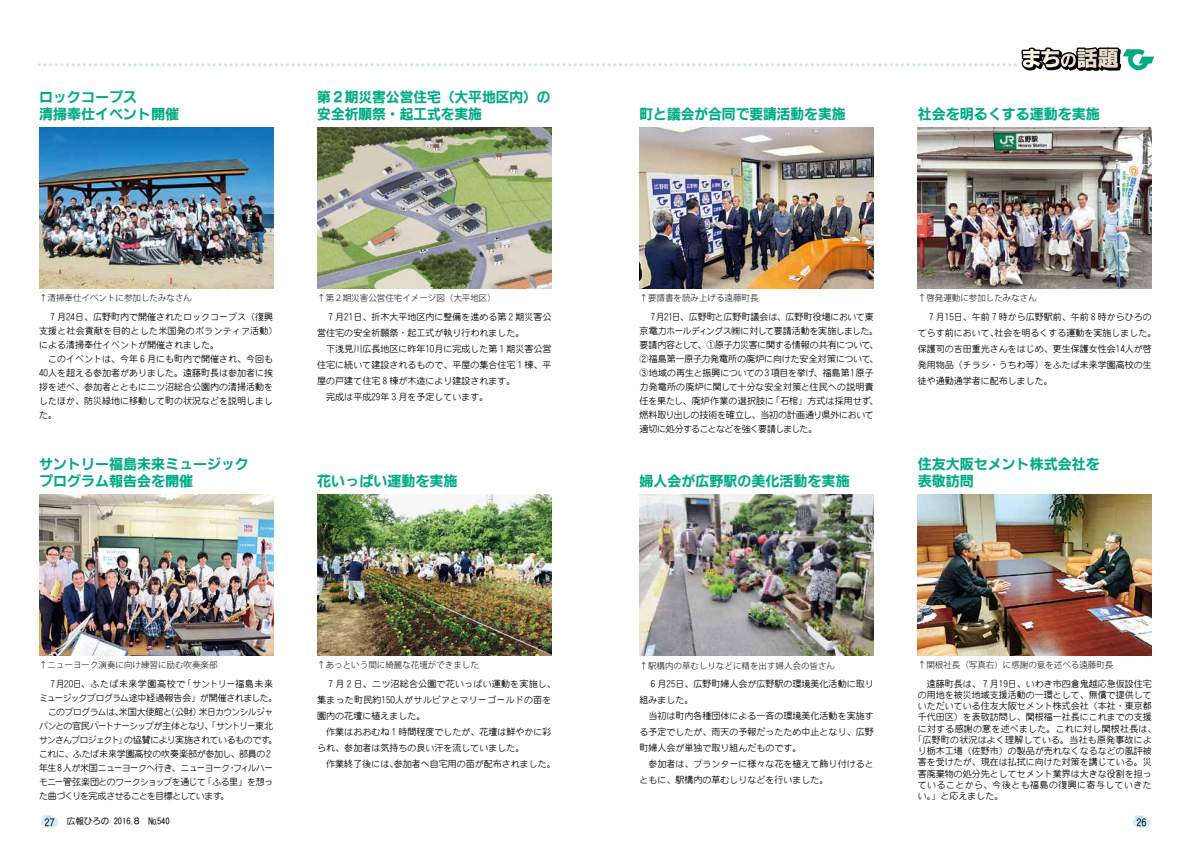
<style>
.page{position:relative;width:1191px;height:842px;background:#fff}
.page>*{position:absolute;margin:0;border:0;box-sizing:border-box;transform-origin:0 0}
.t1{font:700 14px/17px "PN Go IWA";color:#00ab84}
.t2{font:10px "PN Go IWA HW Th";color:#000}
.t3{font:9px/16px "FC Maru Gothictai M";color:#000}
.t4{font:9px/14px "FC Maru Gothictai M";letter-spacing:-.06em;color:#000}
.t5{font:9px/14px "FC Maru Gothictai M";letter-spacing:-.02em;color:#000}
.t6{font:9px "FC Maru Gothictai M";letter-spacing:.02em;color:#000}
.t7{font:9px "FC Maru Gothictai M";letter-spacing:.045em;color:#000}
.t8{font:300 8.5px "Koz Go Pro";color:#000}
.t9{font:8.5px "PN Go IWA HW Th";color:#000}
.s1{font-size:10px}
</style>
<div class="page">
<div style="left:1132px;top:816px;width:18px;height:12px;background:#d3edfb;border-radius:50%"></div>
<svg style="left:1133px;top:815px;width:10px;height:4px"></svg>
<div style="left:41px;top:816px;width:17px;height:12px;background:#d3edfb;border-radius:50%"></div>
<svg style="left:41px;top:815px;width:10px;height:4px"></svg>
<svg style="left:39px;top:47px;width:1115px;height:24px"></svg>
<img style="left:39px;top:494px;width:234px;height:161px">
<img style="left:39px;top:128px;width:234px;height:161px">
<img style="left:918px;top:128px;width:234px;height:161px">
<img style="left:317px;top:494px;width:234px;height:161px">
<img style="left:317px;top:128px;width:234px;height:161px">
<img style="left:639px;top:128px;width:234px;height:161px">
<img style="left:918px;top:494px;width:234px;height:161px">
<img style="left:639px;top:495px;width:234px;height:161px">
<h1 class="t1" style="left:39px;top:89px;width:141px">ロックコープス<br>清掃奉仕イベント開催</h1>
<h1 class="t1" style="left:317px;top:89px;width:235px">第２期災害公営住宅（大平地区内）の安全祈願祭・起工式を実施</h1>
<p class="t8" style="left:39px;top:292px;width:154px">↑清掃奉仕イベントに参加したみなさん</p>
<p class="t3" style="left:39px;top:310px;width:240px;line-height:14px">　７月24日、広野町内で開催されたロックコープス（復興支援と社会貢献を目的とした米国発のボランティア活動）による清掃奉仕イベントが開催されました。<br>　このイベントは、今年６月にも町内で開催され、今回も<br>40人を超える参加者がありました。遠藤町長は参加者に挨拶を述べ、参加者とともに二ツ沼総合公園内の清掃活動をしたほか、防災緑地に移動して町の状況などを説明しました。</p>
<h1 class="t1" style="left:39px;top:456px;width:211px">サントリー福島未来ミュージックプログラム報告会を開催</h1>
<p class="t8" style="left:317px;top:292px;width:180px">↑第２期災害公営住宅イメージ図（大平地区）</p>
<p class="t3" style="left:317px;top:309px;width:235px">　７月21日、折木大平地区内に整備を進める第２期災害公営住宅の安全祈願祭・起工式が執り行われました。<br>　下浅見川広長地区に昨年10月に完成した第１期災害公営住宅に続いて建設されるもので、平屋の集合住宅１棟、平屋の戸建て住宅８棟が木造により建設されます。<br>　完成は平成29年３月を予定しています。</p>
<h1 class="t1" style="left:317px;top:473px;width:141px">花いっぱい運動を実施</h1>
<p class="t8" style="left:39px;top:659px;width:180px">↑ニューヨーク演奏に向け練習に励む吹奏楽部</p>
<p class="t4" style="left:39px;top:677px;width:240px">　７月20日、ふたば未来学園高校で「サントリー福島未来ミュージックプログラム途中経過報告会」が開催されました。　このプログラムは、米国大使館と（公財）米日カウンシルジャパンとの官民パートナーシップが主体となり、「サントリー東北サンさんプロジェクト」の協賛により実施されているものです。これに、ふたば未来学園高校の吹奏楽部が参加し、部員の２年生８人が米国ニューヨークへ行き、ニューヨーク・フィルハーモニー管弦楽団とのワークショップを通じて「ふる里」を想った曲づくりを完成させることを目標としています。</p>
<p class="t8" style="left:317px;top:659px;width:163px">↑あっという間に綺麗な花壇ができました</p>
<p class="t3" style="left:317px;top:676px;width:240px">　７月２日、二ツ沼総合公園で花いっぱい運動を実施し、集まった町民約150人がサルビアとマリーゴールドの苗を園内の花壇に植えました。<br>　作業はおおむね１時間程度でしたが、花壇は鮮やかに彩られ、参加者は気持ちの良い汗を流していました。<br>　作業終了後には、参加者へ自宅用の苗が配布されました。</p>
<h1 class="t1" style="left:639px;top:106px;width:207px">町と議会が合同で要請活動を実施</h1>
<h1 class="t1" style="left:918px;top:106px;width:184px">社会を明るくする運動を実施</h1>
<p class="t8" style="left:639px;top:292px;width:120px">↑要請書を読み上げる遠藤町長</p>
<p class="t5" style="left:639px;top:310px;width:240px">　７月21日、広野町と広野町議会は、広野町役場において東京電力ホールディングス㈱に対して要請活動を実施しました。要請内容として、①原子力災害に関する情報の共有について、<br>②福島第一原子力発電所の廃炉に向けた安全対策について、<br>③地域の再生と振興についての３項目を挙げ、福島第１原子力発電所の廃炉に関して十分な安全対策と住民への説明責任を果たし、廃炉作業の選択肢に「石棺」方式は採用せず、燃料取り出しの技術を確立し、当初の計画通り県外において適切に処分することなどを強く要請しました。</p>
<h1 class="t1" style="left:639px;top:473px;width:211px">婦人会が広野駅の美化活動を実施</h1>
<p class="t8" style="left:918px;top:292px;width:121px">↑啓発運動に参加したみなさん</p>
<p class="t3" style="left:918px;top:309px;width:240px">　７月15日、午前７時から広野駅前、午前８時からひろのてらす前において、社会を明るくする運動を実施しました。保護司の吉田重光さんをはじめ、更生保護女性会14人が啓発用物品（チラシ・うちわ等）をふたば未来学園高校の生徒や通勤通学者に配布しました。</p>
<h1 class="t1" style="left:918px;top:456px;width:184px">住友大阪セメント株式会社を表敬訪問</h1>
<p class="t8" style="left:639px;top:660px;width:197px">↑駅構内の草むしりなどに精を出す婦人会の皆さん</p>
<p class="t3" style="left:639px;top:676px;width:235px">　６月25日、広野町婦人会が広野駅の環境美化活動に取り組みました。<br>　当初は町内各種団体による一斉の環境美化活動を実施する予定でしたが、雨天の予報だったため中止となり、広野町婦人会が単独で取り組んだものです。<br>　参加者は、プランターに様々な花を植えて飾り付けるとともに、駅構内の草むしりなどを行いました。</p>
<p class="t8" style="left:918px;top:659px;width:197px">↑関根社長（写真右）に感謝の意を述べる遠藤町長</p>
<p class="t3" style="left:918px;top:676px;width:235px">　遠藤町長は、７月19日、いわき市四倉鬼越応急仮設住宅</p>
<p class="t3" style="left:918px;top:687px;width:235px">の用地を被災地域支援活動の一環として、無償で提供して</p>
<p class="t3" style="left:918px;top:698px;width:235px">いただいている住友大阪セメント株式会社（本社・東京都</p>
<p class="t3" style="left:918px;top:709px;width:235px">千代田区）を表敬訪問し、関根福一社長にこれまでの支援</p>
<p class="t6" style="left:918px;top:724px;width:240px">に対する感謝の意を述べました。これに対し関根社長は、</p>
<p class="t6" style="left:913px;top:735px;width:240px">「広野町の状況はよく理解している。当社も原発事故によ</p>
<p class="t3" style="left:918px;top:743px;width:235px">り栃木工場（佐野市）の製品が売れなくなるなどの風評被</p>
<p class="t3" style="left:918px;top:754px;width:235px">害を受けたが、現在は払拭に向けた対策を講じている。災</p>
<p class="t3" style="left:918px;top:765px;width:235px">害廃棄物の処分先としてセメント業界は大きな役割を担っ</p>
<p class="t7" style="left:918px;top:780px;width:235px">ていることから、今後とも福島の復興に寄与していきた</p>
<p class="t3" style="left:918px;top:788px;width:87px">い。」と応えました。</p>
<p class="t9" style="left:45px;top:817px;width:127px"><span class="s1">27</span> 広報ひろの 2016.８　№540</p>
<p class="t2" style="left:1136px;top:817px;width:11px">26</p>
</div>
